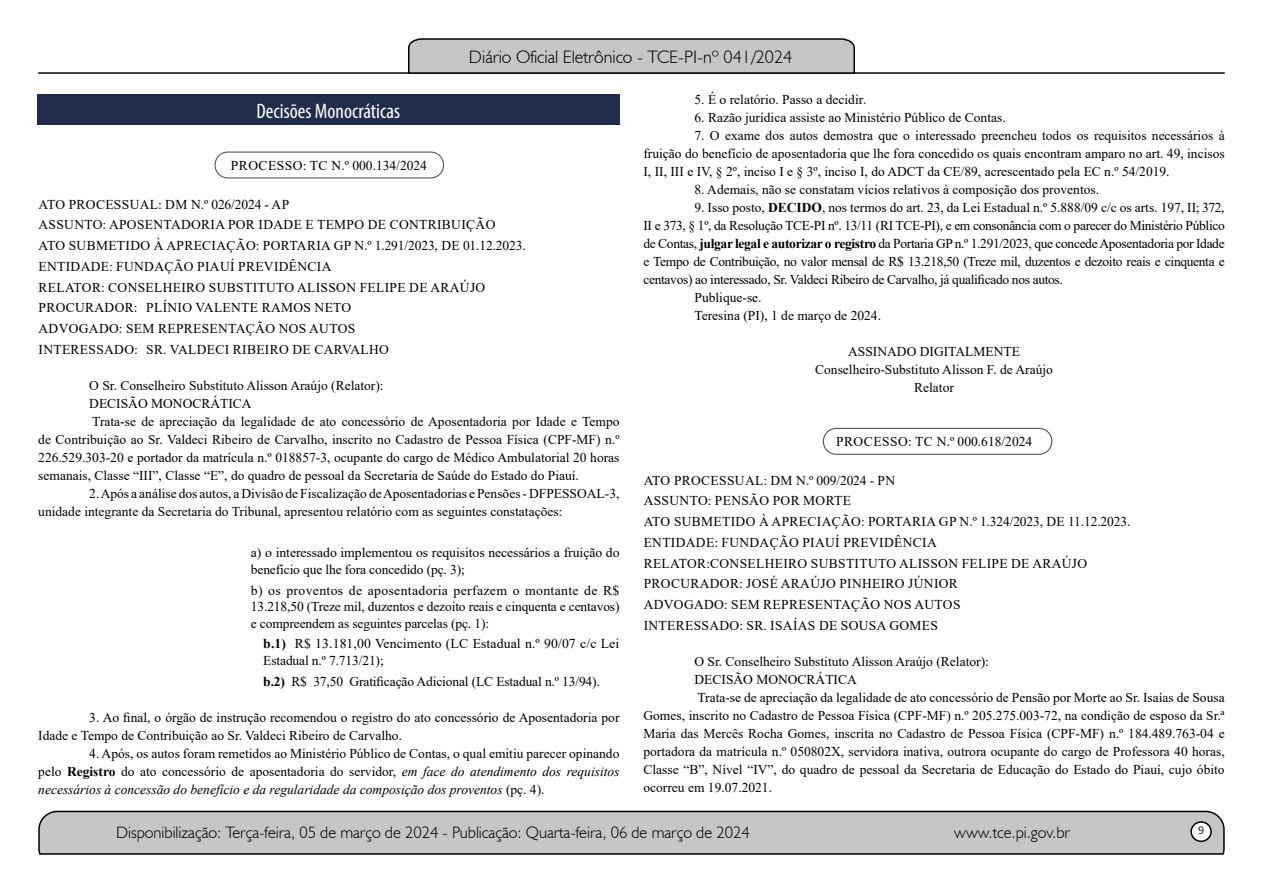
<style>
.page{position:relative;width:1263px;height:893px;background:#fff}
.page>*{position:absolute;margin:0;border:0;box-sizing:border-box;transform-origin:0 0}
.t1{font:condensed 21px "Myriad Pro";color:#fff}
.t2{font:300 18px "Humanist 521 BT";color:#000}
.t3{font:300 16.5px "Humanist 521 BT";color:#000}
.t4{font:13.5px/18px "Times New Roman";color:#000}
.t5{font:13.5px/20.7px "Times New Roman";letter-spacing:.025em;color:#000}
.t6{font:13.5px "Times New Roman";letter-spacing:-.025em;color:#000}
.t7{font:13.5px "Times New Roman";letter-spacing:.035em;color:#000}
.t8{font:12px "Calibri";color:#212d4c}
.s1{font-weight:700}
.s2{font-style:italic}
</style>
<div class="page">
<svg style="left:38px;top:810px;width:1187px;height:45px;background:#b9b9b9"></svg>
<div style="left:1191px;top:822px;width:20px;height:19px;background:#fff;border-radius:50%"></div>
<div style="left:1190px;top:821px;width:22px;height:21px;border:2px solid #000;border-radius:50%"></div>
<hr style="left:38px;top:72px;width:1187px;height:2px;background:#000">
<svg style="left:407px;top:38px;width:449px;height:36px;background:#b4b4b4"></svg>
<div style="left:37px;top:94px;width:582px;height:31px;background:#212d4c"></div>
<div style="left:214px;top:152px;width:230px;height:27px;border:1px solid #575756;border-radius:13px"></div>
<div style="left:823px;top:428px;width:229px;height:27px;border:1px solid #575756;border-radius:13px"></div>
<h2 class="t2" style="left:469px;top:46px;width:325px">Diário Oficial Eletrônico - TCE-PI-nº 041/2024</h2>
<h1 class="t1" style="left:256px;top:98px;width:145px">Decisões Monocráticas</h1>
<p class="t7" style="left:231px;top:156px;width:198px">PROCESSO: TC N.º 000.134/2024</p>
<p class="t5" style="left:39px;top:193px;width:489px">ATO PROCESSUAL: DM N.º 026/2024 - AP<br>ASSUNTO: APOSENTADORIA POR IDADE E TEMPO DE CONTRIBUIÇÃO<br>ATO SUBMETIDO À APRECIAÇÃO: PORTARIA GP N.º 1.291/2023, DE 01.12.2023.<br>ENTIDADE: FUNDAÇÃO PIAUÍ PREVIDÊNCIA<br>RELATOR: CONSELHEIRO SUBSTITUTO ALISSON FELIPE DE ARAÚJO PROCURADOR: PLÍNIO VALENTE RAMOS NETO<br>ADVOGADO: SEM REPRESENTAÇÃO NOS AUTOS<br>INTERESSADO: SR. VALDECI RIBEIRO DE CARVALHO</p>
<p class="t4" style="left:89px;top:376px;width:296px">O Sr. Conselheiro Substituto Alisson Araújo (Relator):</p>
<p class="t4" style="left:89px;top:394px;width:164px">DECISÃO MONOCRÁTICA</p>
<p class="t4" style="left:92px;top:412px;width:529px">Trata-se de apreciação da legalidade de ato concessório de Aposentadoria por Idade e Tempo</p>
<p class="t4" style="left:38px;top:430px;width:583px">de Contribuição ao Sr. Valdeci Ribeiro de Carvalho, inscrito no Cadastro de Pessoa Física (CPF-MF) n.º</p>
<p class="t4" style="left:38px;top:448px;width:583px">226.529.303-20 e portador da matrícula n.º 018857-3, ocupante do cargo de Médico Ambulatorial 20 horas</p>
<p class="t4" style="left:38px;top:466px;width:542px">semanais, Classe “III”, Classe “E”, do quadro de pessoal da Secretaria de Saúde do Estado do Piauí.</p>
<p class="t4" style="left:38px;top:484px;width:583px;text-indent:51px">2. Após a análise dos autos, a Divisão de Fiscalização de Aposentadorias e Pensões - DFPESSOAL-3, unidade integrante da Secretaria do Tribunal, apresentou relatório com as seguintes constatações:</p>
<p class="t4" style="left:251px;top:544px;width:370px;line-height:16.5px">a) o interessado implementou os requisitos necessários a fruição do benefício que lhe fora concedido (pç. 3);</p>
<p class="t4" style="left:251px;top:581px;width:370px;line-height:16.5px;text-align:justify">b) os proventos de aposentadoria perfazem o montante de R$ 13.218,50 (Treze mil, duzentos e dezoito reais e cinquenta e centavos) e compreendem as seguintes parcelas (pç. 1):</p>
<p class="t4" style="left:263px;top:635px;width:357px;line-height:16.5px"><span class="s1">b.1)</span> R$ 13.181,00 Vencimento (LC Estadual n.º 90/07 c/c Lei<br>Estadual n.º 7.713/21);</p>
<p class="t4" style="left:263px;top:672px;width:338px"><span class="s1">b.2)</span> R$ 37,50 Gratificação Adicional (LC Estadual n.º 13/94).</p>
<p class="t4" style="left:38px;top:708px;width:583px;text-indent:51px">3. Ao final, o órgão de instrução recomendou o registro do ato concessório de Aposentadoria por<br>Idade e Tempo de Contribuição ao Sr. Valdeci Ribeiro de Carvalho.</p>
<p class="t4" style="left:38px;top:744px;width:583px;text-align:justify;text-indent:51px">4. Após, os autos foram remetidos ao Ministério Público de Contas, o qual emitiu parecer opinando pelo <span class="s1">Registro</span> do ato concessório de aposentadoria do servidor, <span class="s2">em face do atendimento dos requisitos necessários à concessão do benefício e da regularidade da composição dos proventos</span> (pç. 4).</p>
<p class="t4" style="left:694px;top:90px;width:174px">5. É o relatório. Passo a decidir.</p>
<p class="t4" style="left:694px;top:108px;width:313px">6. Razão jurídica assiste ao Ministério Público de Contas.</p>
<p class="t4" style="left:643px;top:126px;width:583px;text-align:justify;text-indent:51px">7. O exame dos autos demostra que o interessado preencheu todos os requisitos necessários à fruição do benefício de aposentadoria que lhe fora concedido os quais encontram amparo no art. 49, incisos I, II, III e IV, § 2º, inciso I e § 3º, inciso I, do ADCT da CE/89, acrescentado pela EC n.º 54/2019.</p>
<p class="t4" style="left:694px;top:180px;width:406px">8. Ademais, não se constatam vícios relativos à composição dos proventos.</p>
<p class="t4" style="left:694px;top:198px;width:532px">9. Isso posto, <span class="s1">DECIDO</span>, nos termos do art. 23, da Lei Estadual n.º 5.888/09 c/c os arts. 197, II; 372,</p>
<p class="t6" style="left:643px;top:216px;width:583px">II e 373, § 1º, da Resolução TCE-PI nº. 13/11 (RI TCE-PI), e em consonância com o parecer do Ministério Público</p>
<p class="t6" style="left:643px;top:234px;width:583px">de Contas, <span class="s1">julgar legal e autorizar o registro</span> da Portaria GP n.º 1.291/2023, que concede Aposentadoria por Idade</p>
<p class="t6" style="left:643px;top:252px;width:583px">e Tempo de Contribuição, no valor mensal de R$ 13.218,50 (Treze mil, duzentos e dezoito reais e cinquenta e</p>
<p class="t6" style="left:643px;top:270px;width:421px">centavos) ao interessado, Sr. Valdeci Ribeiro de Carvalho, já qualificado nos autos.</p>
<p class="t4" style="left:694px;top:288px;width:69px">Publique-se.</p>
<p class="t4" style="left:694px;top:306px;width:188px">Teresina (PI), 1 de março de 2024.</p>
<p class="t4" style="left:815px;top:342px;width:239px;text-align:center">ASSINADO DIGITALMENTE<br>Conselheiro-Substituto Alisson F. de Araújo<br>Relator</p>
<p class="t7" style="left:836px;top:432px;width:198px">PROCESSO: TC N.º 000.618/2024</p>
<p class="t5" style="left:644px;top:469px;width:488px">ATO PROCESSUAL: DM N.º 009/2024 - PN<br>ASSUNTO: PENSÃO POR MORTE<br>ATO SUBMETIDO À APRECIAÇÃO: PORTARIA GP N.º 1.324/2023, DE 11.12.2023.<br>ENTIDADE: FUNDAÇÃO PIAUÍ PREVIDÊNCIA<br>RELATOR:CONSELHEIRO SUBSTITUTO ALISSON FELIPE DE ARAÚJO PROCURADOR: JOSÉ ARAÚJO PINHEIRO JÚNIOR<br>ADVOGADO: SEM REPRESENTAÇÃO NOS AUTOS<br>INTERESSADO: SR. ISAÍAS DE SOUSA GOMES</p>
<p class="t4" style="left:694px;top:652px;width:296px">O Sr. Conselheiro Substituto Alisson Araújo (Relator):</p>
<p class="t4" style="left:694px;top:670px;width:164px">DECISÃO MONOCRÁTICA</p>
<p class="t4" style="left:697px;top:688px;width:529px">Trata-se de apreciação da legalidade de ato concessório de Pensão por Morte ao Sr. Isaías de Sousa</p>
<p class="t4" style="left:643px;top:706px;width:583px">Gomes, inscrito no Cadastro de Pessoa Física (CPF-MF) n.º 205.275.003-72, na condição de esposo da Sr.ª</p>
<p class="t4" style="left:643px;top:724px;width:583px">Maria das Mercês Rocha Gomes, inscrita no Cadastro de Pessoa Física (CPF-MF) n.º 184.489.763-04 e</p>
<p class="t4" style="left:643px;top:742px;width:583px">portadora da matrícula n.º 050802X, servidora inativa, outrora ocupante do cargo de Professora 40 horas,</p>
<p class="t4" style="left:643px;top:760px;width:583px">Classe “B”, Nível “IV”, do quadro de pessoal da Secretaria de Educação do Estado do Piauí, cujo óbito</p>
<p class="t4" style="left:643px;top:778px;width:130px">ocorreu em 19.07.2021.</p>
<p class="t3" style="left:116px;top:822px;width:635px">Disponibilização: Terça-feira, 05 de março de 2024 - Publicação: Quarta-feira, 06 de março de 2024</p>
<p class="t3" style="left:954px;top:822px;width:117px">www.tce.pi.gov.br</p>
<p class="t8" style="left:1198px;top:821px;width:8px">9</p>
</div>
